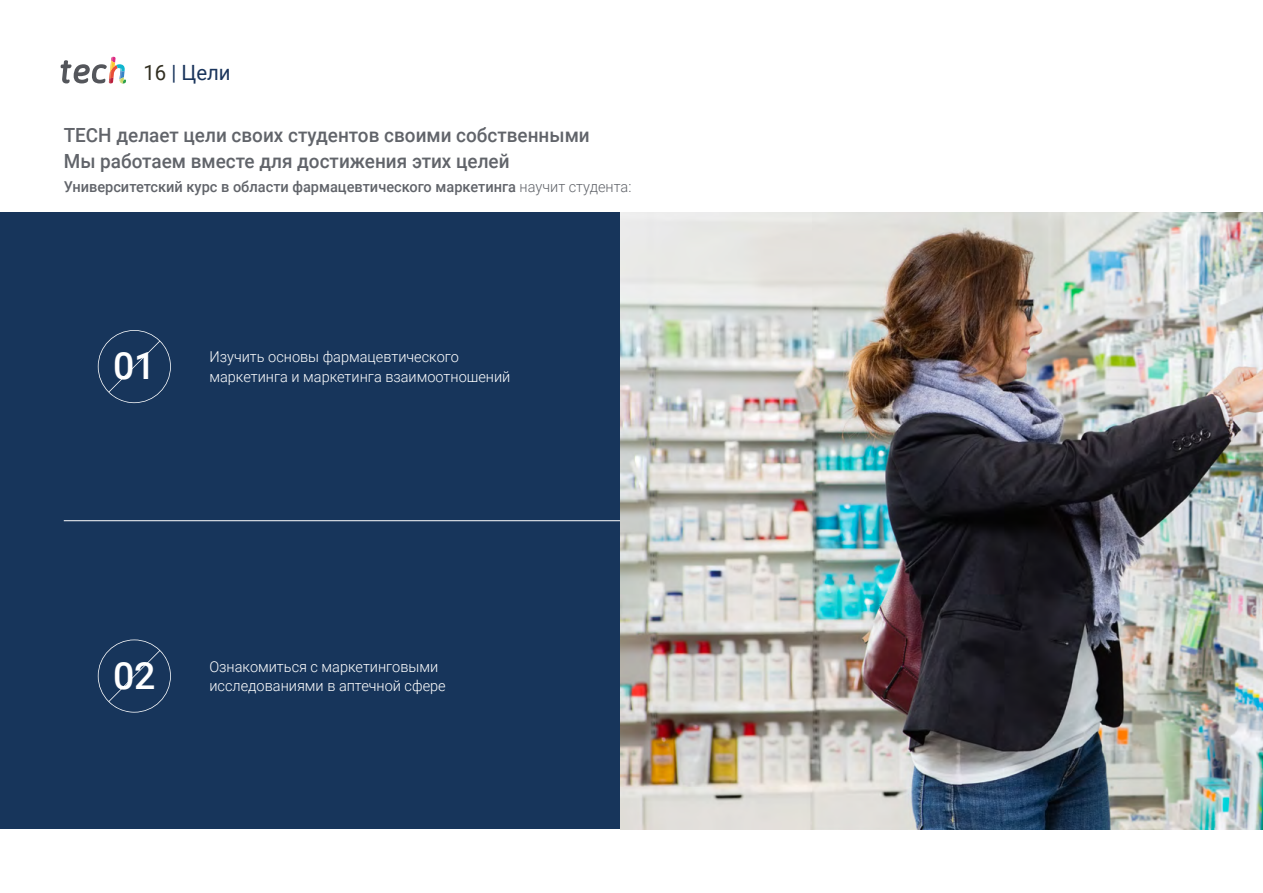
<style>
.page{position:relative;width:1263px;height:893px;background:#fff}
.page>*{position:absolute;margin:0;border:0;box-sizing:border-box;transform-origin:0 0}
.t1{font:500 37.5px "Roboto";color:#fff}
.t2{font:21px "Roboto";color:#1a355c}
.t3{font:500 19.5px/25.5px "Roboto";color:#61646a}
.t4{font:300 15px "Roboto";color:#fff}
.t5{font:500 15px "Roboto";color:#61646a}
.s1{color:#312e20}
.s2{font-weight:300}
</style>
<div class="page">
<svg style="left:61px;top:57px;width:65px;height:27px"></svg>
<div style="left:0;top:213px;width:621px;height:616px;background:#17355b"></div>
<svg style="left:98px;top:330px;width:73px;height:73px"></svg>
<svg style="left:98px;top:639px;width:73px;height:74px"></svg>
<hr style="left:64px;top:520px;width:1199px;height:1px;background:#fff">
<img style="left:621px;top:213px;width:642px;height:616px">
<h2 class="t2" style="left:144px;top:57px;width:89px"><span class="s1">16</span> | Цели</h2>
<h3 class="t3" style="left:64px;top:122px;width:527px">TECH делает цели своих студентов своими собственными<br>Мы работаем вместе для достижения этих целей</h3>
<p class="t5" style="left:64px;top:176px;width:569px">Университетский курс в области фармацевтического маркетинга <span class="s2">научит студента:</span></p>
<h1 class="t1" style="left:113px;top:340px;width:44px">01</h1>
<p class="t4" style="left:209px;top:347px;width:251px">Изучить основы фармацевтического</p>
<p class="t4" style="left:209px;top:366px;width:302px">маркетинга и маркетинга взаимоотношений</p>
<h1 class="t1" style="left:113px;top:649px;width:44px">02</h1>
<p class="t4" style="left:209px;top:656px;width:230px">Ознакомиться с маркетинговыми</p>
<p class="t4" style="left:209px;top:676px;width:238px">исследованиями в аптечной сфере</p>
</div>
